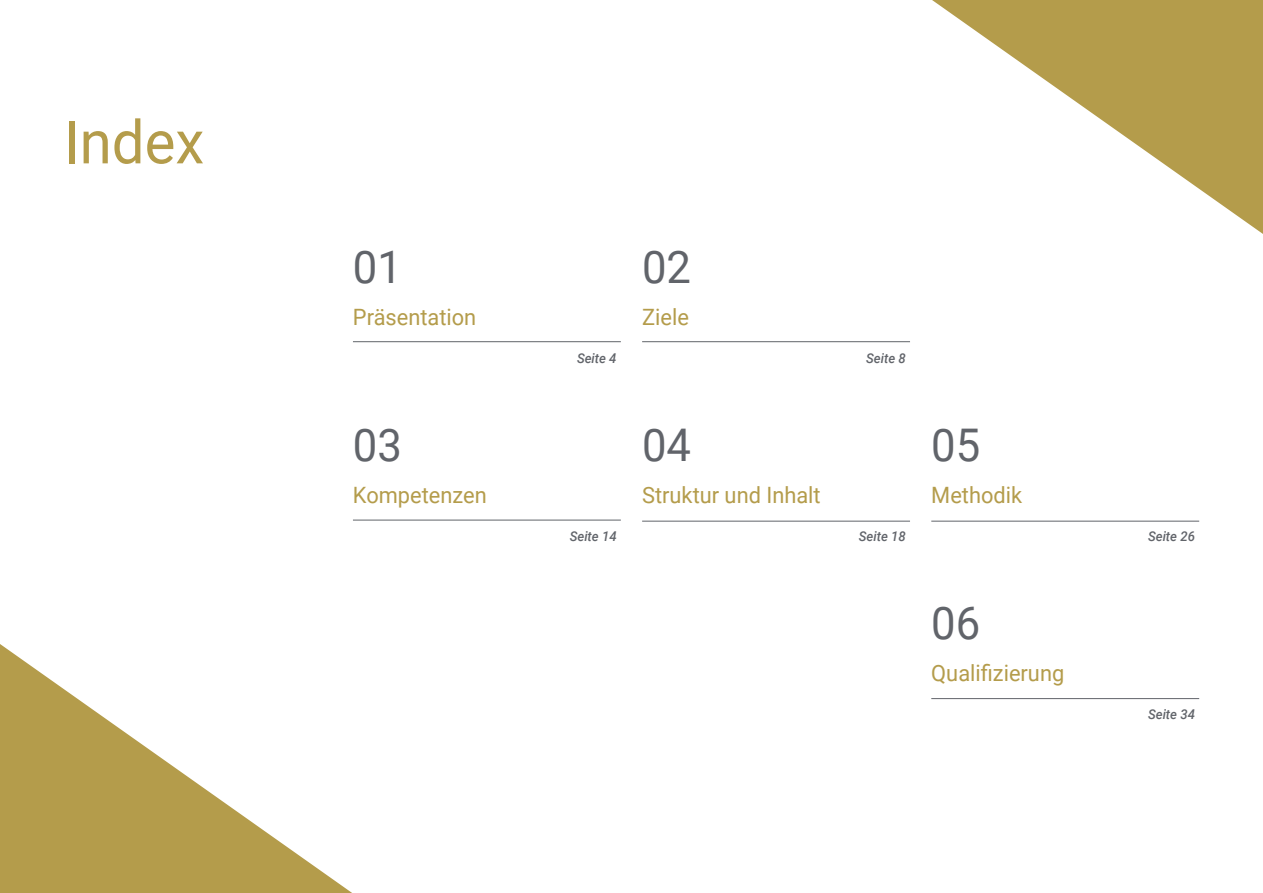
<style>
.page{position:relative;width:1263px;height:893px;background:#fff}
.page>*{position:absolute;margin:0;border:0;box-sizing:border-box;transform-origin:0 0}
.t1{font:60px "Roboto";color:#b49c4b}
.t2{font:45px "Roboto";color:#61646a}
.t3{font:22.5px "Roboto";color:#b49c4b}
.t4{font:italic 500 13.5px "Roboto";color:#61646a}
</style>
<div class="page">
<hr style="left:353px;top:341px;width:268px;height:1px;background:#61646a">
<hr style="left:642px;top:521px;width:268px;height:1px;background:#61646a">
<hr style="left:642px;top:341px;width:268px;height:1px;background:#61646a">
<hr style="left:931px;top:521px;width:268px;height:1px;background:#61646a">
<hr style="left:353px;top:520px;width:268px;height:1px;background:#61646a">
<hr style="left:931px;top:698px;width:268px;height:1px;background:#61646a">
<svg style="left:0;top:644px;width:352px;height:249px"></svg>
<svg style="left:932px;top:0;width:331px;height:234px"></svg>
<h1 class="t1" style="left:64px;top:100px;width:142px">Index</h1>
<h2 class="t2" style="left:353px;top:235px;width:51px">01</h2>
<h2 class="t2" style="left:642px;top:235px;width:51px">02</h2>
<p class="t3" style="left:353px;top:301px;width:125px">Präsentation</p>
<p class="t4" style="left:577px;top:349px;width:41px">Seite 4</p>
<p class="t3" style="left:642px;top:301px;width:48px">Ziele</p>
<p class="t4" style="left:866px;top:349px;width:41px">Seite 8</p>
<h2 class="t2" style="left:353px;top:414px;width:51px">03</h2>
<h2 class="t2" style="left:931px;top:414px;width:51px">05</h2>
<h2 class="t2" style="left:642px;top:414px;width:51px">04</h2>
<p class="t3" style="left:353px;top:480px;width:135px">Kompetenzen</p>
<p class="t3" style="left:931px;top:480px;width:92px">Methodik</p>
<p class="t3" style="left:642px;top:480px;width:180px">Struktur und Inhalt</p>
<p class="t4" style="left:570px;top:527px;width:48px">Seite 14</p>
<p class="t4" style="left:1148px;top:527px;width:48px">Seite 26</p>
<p class="t4" style="left:859px;top:527px;width:48px">Seite 18</p>
<h2 class="t2" style="left:931px;top:591px;width:51px">06</h2>
<p class="t3" style="left:931px;top:657px;width:134px">Qualifizierung</p>
<p class="t4" style="left:1148px;top:704px;width:48px">Seite 34</p>
</div>
